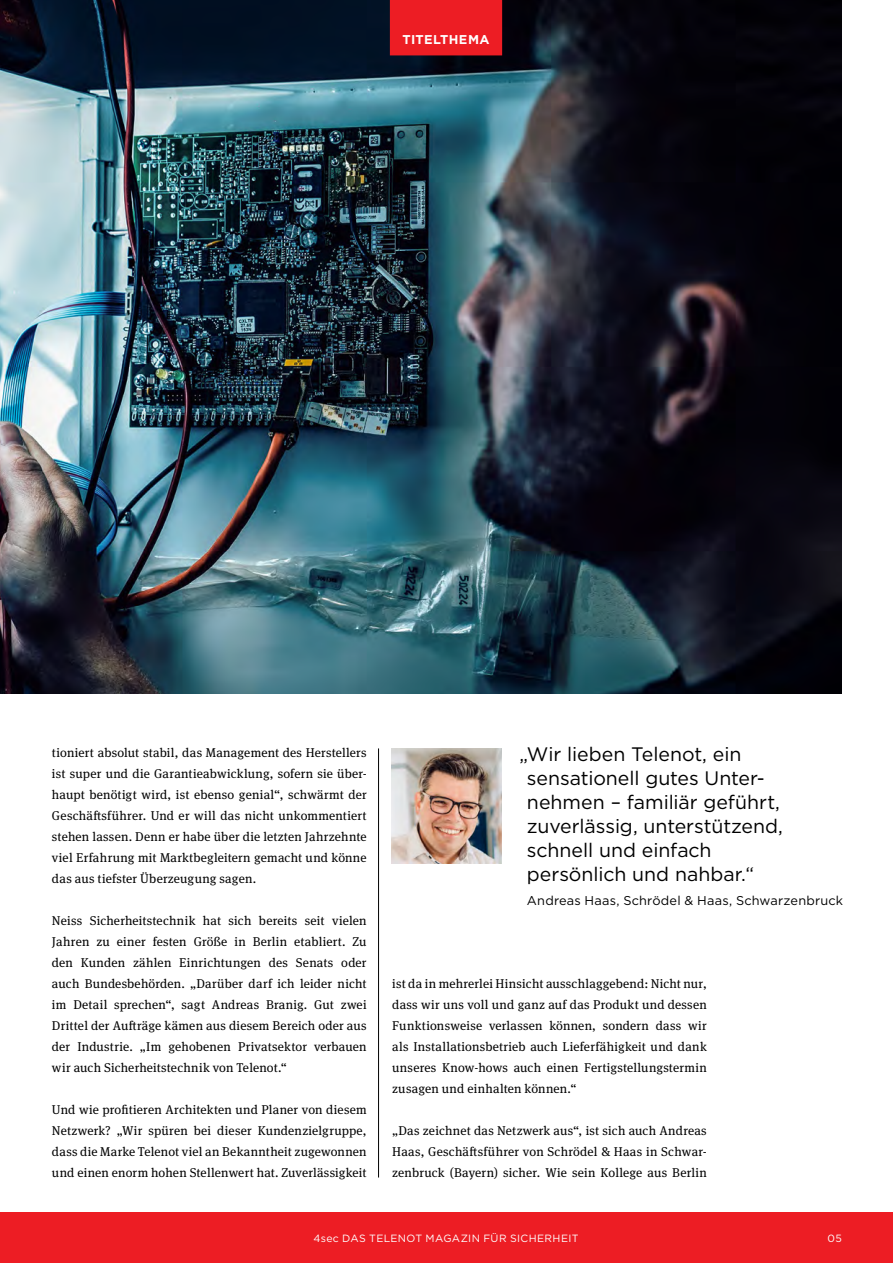
<style>
.page{position:relative;width:893px;height:1263px;background:#fff}
.page>*{position:absolute;margin:0;border:0;box-sizing:border-box;transform-origin:0 0}
.t1{font:19.5px/24px "Gotham";letter-spacing:-.005em;color:#000}
.t2{font:12.75px/21px "Meta Serif OT";letter-spacing:.015em;color:#000;text-align:justify}
.t3{font:12.75px "Gotham";letter-spacing:.015em;color:#000}
.t4{font:700 12.75px "Gotham";letter-spacing:.02em;color:#fff}
.t5{font:10.5px "Gotham";letter-spacing:.035em;color:#fff}
</style>
<div class="page">
<img style="left:0;top:0;width:841px;height:694px">
<div style="left:0;top:1212px;width:893px;height:51px;background:#ed1d24"></div>
<img style="left:392px;top:748px;width:110px;height:115px">
<hr style="left:378px;top:748px;width:1px;height:429px;background:#000">
<div style="left:390px;top:0;width:112px;height:55px;background:#ed1d24"></div>
<p class="t4" style="left:403px;top:31px;width:88px">TITELTHEMA</p>
<p class="t2" style="left:52px;top:742px;width:316px">tioniert absolut stabil, das Management des Herstellers ist super und die Garantieabwicklung, sofern sie über&shy;haupt benötigt wird, ist ebenso genial“, schwärmt der Geschäftsführer. Und er will das nicht unkommentiert stehen lassen. Denn er habe über die letzten Jahrzehnte viel Erfahrung mit Marktbegleitern gemacht und könne das aus tiefster Überzeugung sagen.</p>
<p class="t2" style="left:52px;top:910px;width:316px">Neiss Sicherheitstechnik hat sich bereits seit vielen Jahren zu einer festen Größe in Berlin etabliert. Zu den Kunden zählen Einrichtungen des Senats oder auch Bundesbehörden. „Darüber darf ich leider nicht im Detail sprechen“, sagt Andreas Branig. Gut zwei Drittel der Aufträge kämen aus diesem Bereich oder aus der Industrie. „Im gehobenen Privatsektor verbauen wir auch Sicherheitstechnik von Telenot.“</p>
<p class="t2" style="left:52px;top:1099px;width:316px">Und wie profitieren Architekten und Planer von diesem Netzwerk? „Wir spüren bei dieser Kundenzielgruppe, dass die Marke Telenot viel an Bekanntheit zugewonnen und einen enorm hohen Stellenwert hat. Zuverlässigkeit</p>
<h1 class="t1" style="left:527px;top:741px;width:257px;text-indent:-7px">„Wir lieben Telenot, ein sensationell gutes Unter&shy;nehmen – familiär geführt, zuverlässig, unterstützend, schnell und einfach persönlich und nahbar.“</h1>
<p class="t3" style="left:527px;top:892px;width:318px">Andreas Haas, Schrödel &amp; Haas, Schwarzenbruck</p>
<p class="t2" style="left:392px;top:973px;width:316px">ist da in mehrerlei Hinsicht ausschlaggebend: Nicht nur, dass wir uns voll und ganz auf das Produkt und dessen Funktionsweise verlassen können, sondern dass wir als Installationsbetrieb auch Lieferfähigkeit und dank unseres Know-hows auch einen Fertigstellungstermin zusagen und einhalten können.“</p>
<p class="t2" style="left:392px;top:1120px;width:316px">„Das zeichnet das Netzwerk aus“, ist sich auch Andreas Haas, Geschäftsführer von Schrödel &amp; Haas in Schwar&shy;zenbruck (Bayern) sicher. Wie sein Kollege aus Berlin</p>
<p class="t5" style="left:313px;top:1231px;width:267px">4sec DAS TELENOT MAGAZIN FÜR SICHERHEIT</p>
<p class="t5" style="left:828px;top:1231px;width:16px">05</p>
</div>
